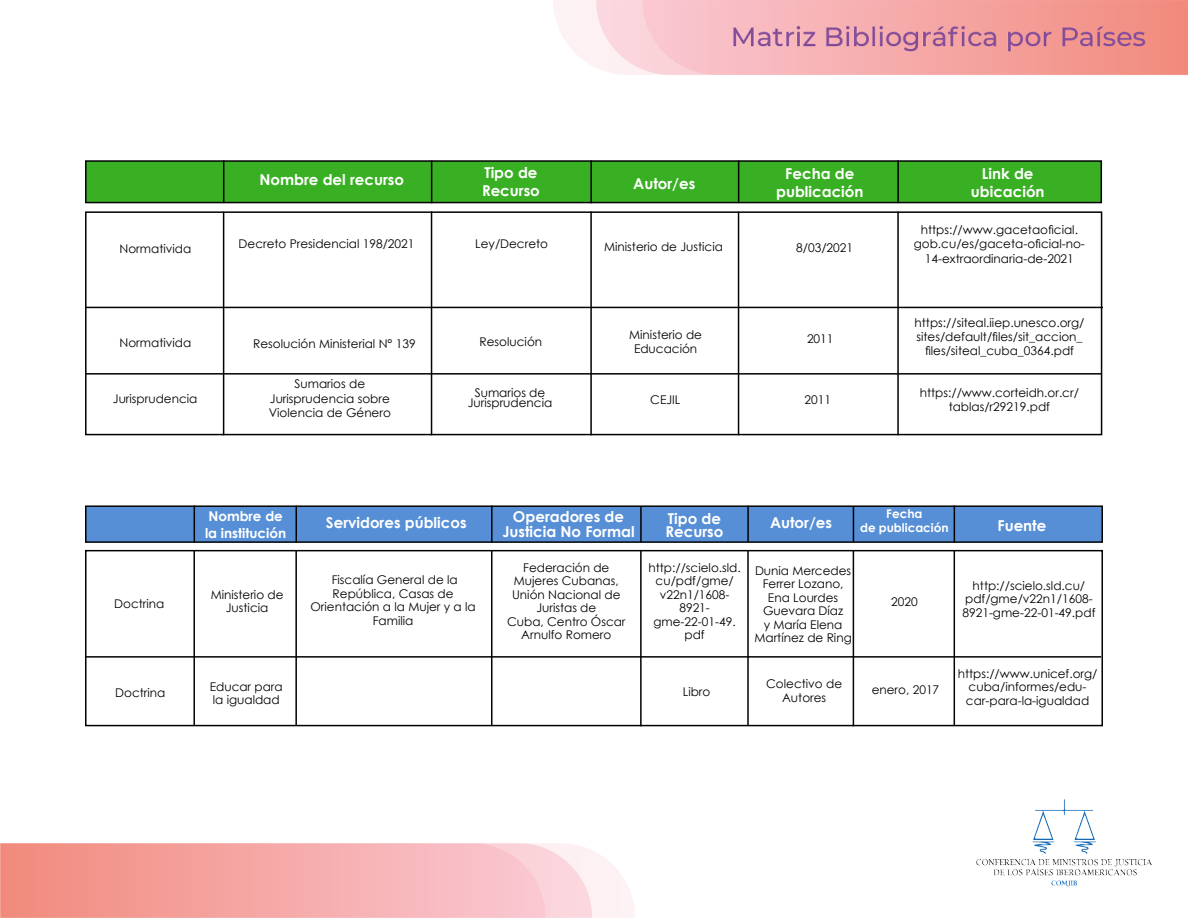
<style>
.page{position:relative;width:1188px;height:918px;background:#fff}
.page>*{position:absolute;margin:0;border:0;box-sizing:border-box;transform-origin:0 0}
.t1{font:700 15px/18px "Century Gothic";color:#fff;text-align:center}
.t2{font:700 13.5px/16.5px "Century Gothic";color:#fff}
.t3{font:12px/13.5px "Century Gothic";color:#000;text-align:center}
.t4{font:700 12px/13.5px "Century Gothic";color:#fff;text-align:center}
</style>
<div class="page">
<img style="left:0;top:0;width:1188px;height:918px">
<div style="left:85px;top:211px;width:1017px;height:224px;border:2px solid #000"></div>
<div style="left:85px;top:160px;width:1017px;height:43px;background:#39b023;border:2px solid #020203"></div>
<hr style="left:223px;top:160px;width:1px;height:43px;background:#020203">
<hr style="left:431px;top:160px;width:1px;height:43px;background:#020203">
<hr style="left:590px;top:160px;width:2px;height:43px;background:#020203">
<hr style="left:738px;top:160px;width:1px;height:43px;background:#020203">
<hr style="left:897px;top:160px;width:2px;height:43px;background:#020203">
<hr style="left:86px;top:307px;width:1017px;height:1px;background:#020203">
<hr style="left:86px;top:373px;width:1016px;height:2px;background:#020203">
<hr style="left:223px;top:212px;width:1px;height:223px;background:#020203">
<hr style="left:431px;top:212px;width:1px;height:223px;background:#020203">
<hr style="left:590px;top:212px;width:2px;height:223px;background:#020203">
<hr style="left:738px;top:212px;width:1px;height:223px;background:#020203">
<hr style="left:897px;top:212px;width:2px;height:223px;background:#020203">
<hr style="left:85px;top:656px;width:1016px;height:2px;background:#020203">
<div style="left:85px;top:550px;width:1018px;height:176px;border:2px solid #000"></div>
<div style="left:85px;top:505px;width:1018px;height:38px;background:#578fd6;border:2px solid #020203"></div>
<hr style="left:194px;top:505px;width:1px;height:38px;background:#020203">
<hr style="left:296px;top:506px;width:1px;height:37px;background:#020203">
<hr style="left:491px;top:506px;width:2px;height:37px;background:#020203">
<hr style="left:747px;top:506px;width:2px;height:36px;background:#020203">
<hr style="left:640px;top:506px;width:2px;height:36px;background:#020203">
<hr style="left:853px;top:506px;width:1px;height:36px;background:#020203">
<hr style="left:954px;top:505px;width:1px;height:38px;background:#020203">
<hr style="left:193px;top:550px;width:2px;height:176px;background:#020203">
<hr style="left:295px;top:550px;width:2px;height:176px;background:#020203">
<hr style="left:491px;top:550px;width:1px;height:176px;background:#020203">
<hr style="left:747px;top:550px;width:2px;height:175px;background:#020203">
<hr style="left:640px;top:550px;width:2px;height:176px;background:#020203">
<hr style="left:853px;top:550px;width:1px;height:176px;background:#020203">
<hr style="left:954px;top:550px;width:1px;height:176px;background:#020203">
<p class="t1" style="left:259px;top:170px;width:146px">Nombre del recurso</p>
<p class="t1" style="left:482px;top:163px;width:59px;text-align:left">Tipo de<br>Recurso</p>
<p class="t1" style="left:633px;top:174px;width:64px">Autor/es</p>
<p class="t1" style="left:776px;top:164px;width:89px">Fecha de publicación</p>
<p class="t1" style="left:971px;top:164px;width:75px">Link de ubicación</p>
<p class="t3" style="left:120px;top:242px;width:73px">Normativida</p>
<p class="t3" style="left:239px;top:236px;width:177px">Decreto Presidencial 198/2021</p>
<p class="t3" style="left:475px;top:237px;width:74px">Ley/Decreto</p>
<p class="t3" style="left:604px;top:240px;width:120px">Ministerio de Justicia</p>
<p class="t3" style="left:796px;top:241px;width:59px">8/03/2021</p>
<p class="t3" style="left:914px;top:222px;width:173px;line-height:14.4px">https://www.gacetaoficial. gob.cu/es/gaceta-oficial-no-<br>14-extraordinaria-de-2021</p>
<p class="t3" style="left:120px;top:336px;width:73px">Normativida</p>
<p class="t3" style="left:113px;top:392px;width:86px">Jurisprudencia</p>
<p class="t3" style="left:253px;top:337px;width:164px">Resolución Ministerial N° 139</p>
<p class="t3" style="left:480px;top:335px;width:64px">Resolución</p>
<p class="t3" style="left:269px;top:377px;width:124px;line-height:14.4px">Sumarios de<br>Jurisprudencia sobre<br>Violencia de Género</p>
<p class="t3" style="left:468px;top:387px;width:86px;line-height:10.4px">Sumarios de<br>Jurisprudencia</p>
<p class="t3" style="left:629px;top:327px;width:74px;line-height:14.4px">Ministerio de<br>Educación</p>
<p class="t3" style="left:650px;top:393px;width:32px">CEJIL</p>
<p class="t3" style="left:807px;top:331px;width:28px">2011</p>
<p class="t3" style="left:804px;top:392px;width:28px">2011</p>
<p class="t3" style="left:915px;top:315px;width:171px;line-height:14.4px">https://siteal.iiep.unesco.org/ sites/default/files/sit_accion_ files/siteal_cuba_0364.pdf</p>
<p class="t3" style="left:920px;top:385px;width:161px;line-height:14.4px">https://www.corteidh.or.cr/ tablas/r29219.pdf</p>
<p class="t3" style="left:114px;top:597px;width:52px">Doctrina</p>
<p class="t3" style="left:115px;top:686px;width:52px">Doctrina</p>
<p class="t2" style="left:205px;top:508px;width:83px">Nombre de la institución</p>
<p class="t3" style="left:211px;top:588px;width:74px">Ministerio de<br>Justicia</p>
<p class="t3" style="left:210px;top:679px;width:75px;text-align:left">Educar para la igualdad</p>
<p class="t1" style="left:326px;top:513px;width:142px">Servidores públicos</p>
<p class="t1" style="left:502px;top:508px;width:134px;line-height:15px">Operadores de<br>Justicia No Formal</p>
<p class="t1" style="left:666px;top:511px;width:59px;line-height:13.5px;text-align:left">Tipo de<br>Recurso</p>
<p class="t1" style="left:770px;top:513px;width:64px">Autor/es</p>
<p class="t4" style="left:860px;top:507px;width:90px">Fecha<br>de publicación</p>
<p class="t1" style="left:997px;top:515px;width:50px">Fuente</p>
<p class="t3" style="left:310px;top:573px;width:167px">Fiscalía General de la<br>República, Casas de<br>Orientación a la Mujer y a la<br>Familia</p>
<p class="t3" style="left:507px;top:560px;width:120px">Federación de<br>Mujeres Cubanas,<br>Unión Nacional de<br>Juristas de<br>Cuba, Centro Óscar<br>Arnulfo Romero</p>
<p class="t3" style="left:649px;top:560px;width:94px">http://scielo.sld. cu/pdf/gme/ v22n1/1608-<br>8921- gme-22-01-49. pdf</p>
<p class="t3" style="left:683px;top:685px;width:29px">Libro</p>
<p class="t3" style="left:754px;top:563px;width:99px">Dunia Mercedes<br>Ferrer Lozano,<br>Ena Lourdes<br>Guevara Díaz<br>y María Elena<br>Martínez de Ring</p>
<p class="t3" style="left:766px;top:677px;width:77px">Colectivo de<br>Autores</p>
<p class="t3" style="left:891px;top:595px;width:28px">2020</p>
<p class="t3" style="left:962px;top:579px;width:135px">http://scielo.sld.cu/ pdf/gme/v22n1/1608-<br>8921-gme-22-01-49.pdf</p>
<p class="t3" style="left:872px;top:683px;width:69px">enero, 2017</p>
<p class="t3" style="left:958px;top:666px;width:141px">https://www.unicef.org/ cuba/informes/edu&shy;car-para-la-igualdad</p>
</div>
